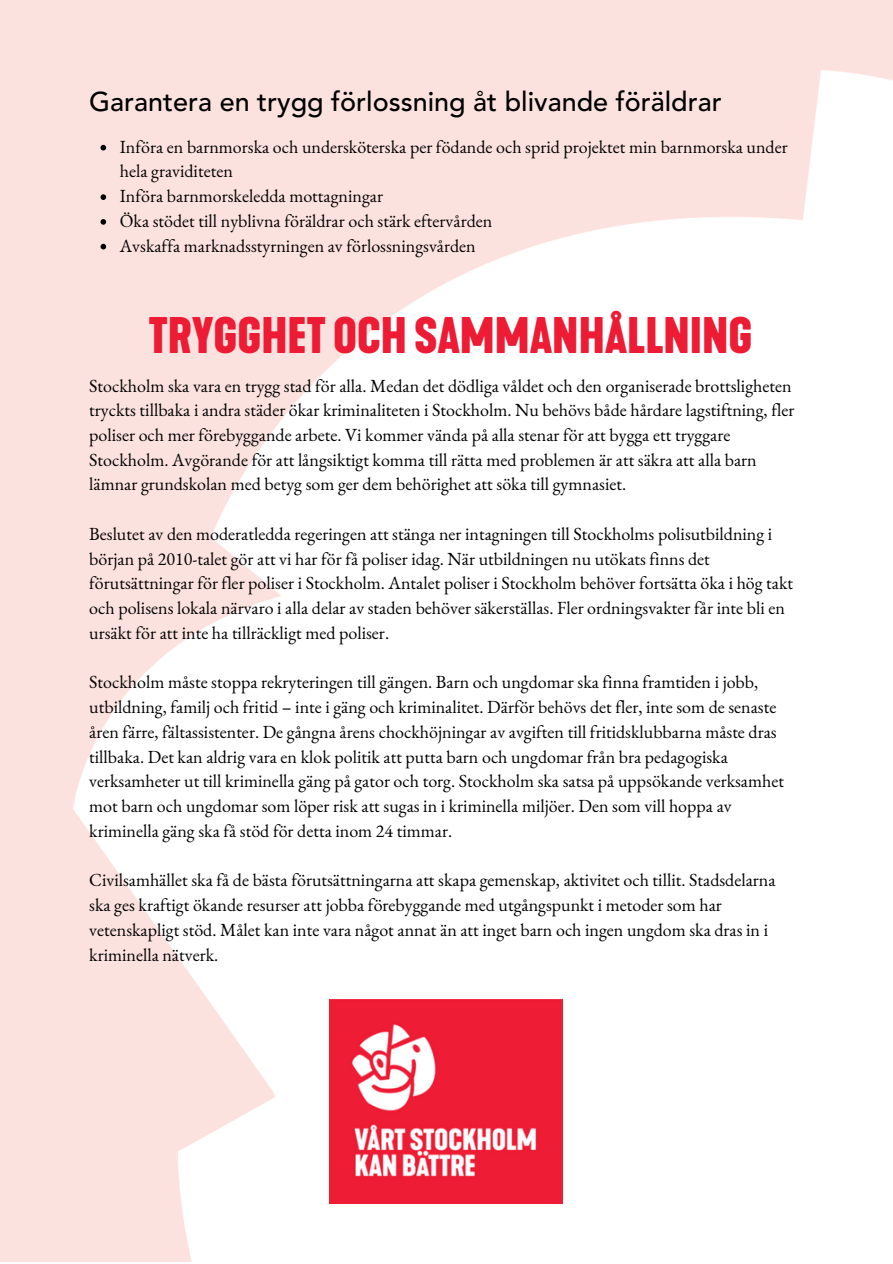
<style>
.page{position:relative;width:893px;height:1264px;background:#fff}
.page>*{position:absolute;margin:0;border:0;box-sizing:border-box;transform-origin:0 0}
.t1{font:700 48px "Kapra Neue Custom";color:#ed1b34}
.t2{font:500 27px "Avenir LT Pro";color:#000}
.t3{font:18px/24.8px "EB Garamond";color:#000}
</style>
<div class="page">
<img style="left:0;top:0;width:892px;height:1261px">
<img style="left:329px;top:999px;width:233px;height:203px">
<svg style="left:100px;top:145px;width:6px;height:5px"></svg>
<svg style="left:100px;top:194px;width:6px;height:6px"></svg>
<svg style="left:100px;top:219px;width:6px;height:6px"></svg>
<svg style="left:100px;top:244px;width:6px;height:5px"></svg>
<h2 class="t2" style="left:89px;top:91px;width:634px">Garantera en trygg förlossning åt blivande föräldrar</h2>
<p class="t3" style="left:120px;top:134px;width:669px">Införa en barnmorska och undersköterska per födande och sprid projektet min barnmorska under hela graviditeten<br>Införa barnmorskeledda mottagningar<br>Öka stödet till nyblivna föräldrar och stärk eftervården<br>Avskaffa marknadsstyrningen av förlossningsvården</p>
<h1 class="t1" style="left:149px;top:308px;width:605px">TRYGGHET OCH SAMMANHÅLLNING</h1>
<p class="t3" style="left:89px;top:373px;width:706px">Stockholm ska vara en trygg stad för alla. Medan det dödliga våldet och den organiserade brottsligheten tryckts tillbaka i andra städer ökar kriminaliteten i Stockholm. Nu behövs både hårdare lagstiftning, fler poliser och mer förebyggande arbete. Vi kommer vända på alla stenar för att bygga ett tryggare Stockholm. Avgörande för att långsiktigt komma till rätta med problemen är att säkra att alla barn lämnar grundskolan med betyg som ger dem behörighet att söka till gymnasiet.</p>
<p class="t3" style="left:89px;top:521px;width:705px">Beslutet av den moderatledda regeringen att stänga ner intagningen till Stockholms polisutbildning i början på 2010-talet gör att vi har för få poliser idag. När utbildningen nu utökats finns det förutsättningar för fler poliser i Stockholm. Antalet poliser i Stockholm behöver fortsätta öka i hög takt och polisens lokala närvaro i alla delar av staden behöver säkerställas. Fler ordningsvakter får inte bli en ursäkt för att inte ha tillräckligt med poliser.</p>
<p class="t3" style="left:89px;top:669px;width:696px">Stockholm måste stoppa rekryteringen till gängen. Barn och ungdomar ska finna framtiden i jobb, utbildning, familj och fritid – inte i gäng och kriminalitet. Därför behövs det fler, inte som de senaste åren färre, fältassistenter. De gångna årens chockhöjningar av avgiften till fritidsklubbarna måste dras tillbaka. Det kan aldrig vara en klok politik att putta barn och ungdomar från bra pedagogiska verksamheter ut till kriminella gäng på gator och torg. Stockholm ska satsa på uppsökande verksamhet mot barn och ungdomar som löper risk att sugas in i kriminella miljöer. Den som vill hoppa av kriminella gäng ska få stöd för detta inom 24 timmar.</p>
<p class="t3" style="left:89px;top:867px;width:687px">Civilsamhället ska få de bästa förutsättningarna att skapa gemenskap, aktivitet och tillit. Stadsdelarna ska ges kraftigt ökande resurser att jobba förebyggande med utgångspunkt i metoder som har vetenskapligt stöd. Målet kan inte vara något annat än att inget barn och ingen ungdom ska dras in i kriminella nätverk.</p>
</div>
